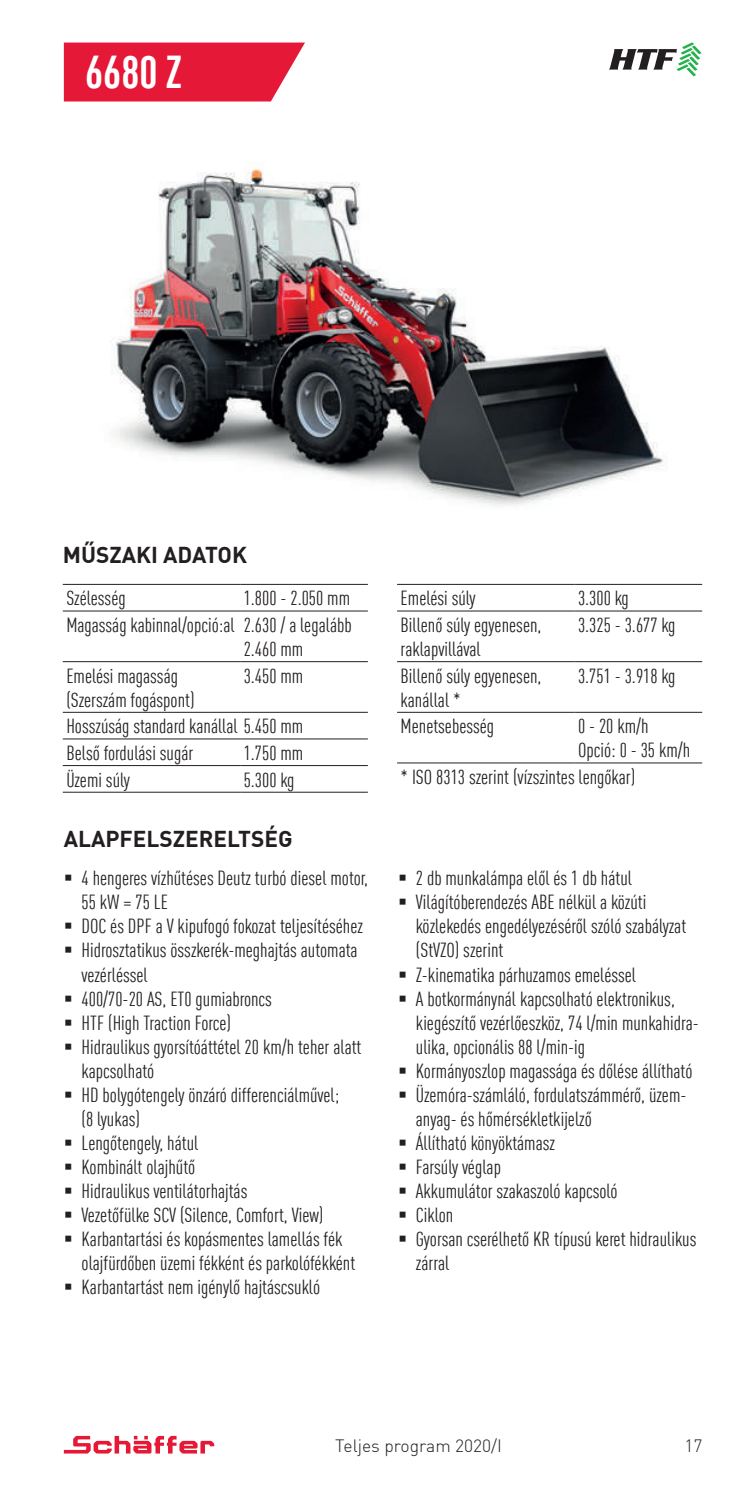
<style>
.page{position:relative;width:745px;height:1489px;background:#fff}
.page>*{position:absolute;margin:0;border:0;box-sizing:border-box;transform-origin:0 0}
.t1{font:700 condensed 45px "DIN Offc Pro";color:#fff}
.t2{font:700 22.5px "DIN Offc Pro";color:#231f20}
.t3{font:condensed 20px/24px "DIN Offc Pro";color:#231f20}
.t4{font:300 17.5px "DIN Offc Pro";color:#231f20}
</style>
<div class="page">
<svg style="left:64px;top:1435px;width:150px;height:18px"></svg>
<svg style="left:64px;top:43px;width:241px;height:58px;background:#e62845"></svg>
<svg style="left:609px;top:42px;width:92px;height:34px"></svg>
<img style="left:110px;top:169px;width:553px;height:337px">
<hr style="left:63px;top:584px;width:177px;height:1px;background:#231f20">
<hr style="left:240px;top:584px;width:127px;height:1px;background:#231f20">
<hr style="left:63px;top:610px;width:177px;height:1px;background:#231f20">
<hr style="left:240px;top:610px;width:127px;height:1px;background:#231f20">
<hr style="left:63px;top:661px;width:177px;height:1px;background:#231f20">
<hr style="left:240px;top:661px;width:127px;height:1px;background:#231f20">
<hr style="left:63px;top:712px;width:177px;height:1px;background:#231f20">
<hr style="left:240px;top:712px;width:127px;height:1px;background:#231f20">
<hr style="left:63px;top:738px;width:177px;height:1px;background:#231f20">
<hr style="left:240px;top:738px;width:127px;height:1px;background:#231f20">
<hr style="left:63px;top:765px;width:177px;height:1px;background:#231f20">
<hr style="left:240px;top:765px;width:127px;height:1px;background:#231f20">
<hr style="left:63px;top:791px;width:177px;height:1px;background:#231f20">
<hr style="left:240px;top:791px;width:127px;height:1px;background:#231f20">
<hr style="left:397px;top:584px;width:177px;height:1px;background:#231f20">
<hr style="left:574px;top:584px;width:127px;height:1px;background:#231f20">
<hr style="left:397px;top:610px;width:177px;height:1px;background:#231f20">
<hr style="left:574px;top:610px;width:127px;height:1px;background:#231f20">
<hr style="left:397px;top:661px;width:177px;height:1px;background:#231f20">
<hr style="left:574px;top:661px;width:127px;height:1px;background:#231f20">
<hr style="left:397px;top:712px;width:177px;height:1px;background:#231f20">
<hr style="left:574px;top:712px;width:127px;height:1px;background:#231f20">
<hr style="left:397px;top:762px;width:177px;height:1px;background:#231f20">
<hr style="left:574px;top:762px;width:127px;height:1px;background:#231f20">
<h1 class="t1" style="left:85px;top:39px;width:99px">6680 Z</h1>
<p class="t2" style="left:63px;top:537px;width:186px">MŰSZAKI ADATOK</p>
<p class="t3" style="left:66px;top:584px;width:287px;line-height:26.5px;text-align:right">1.800 - 2.050 mm<br>Magasság kabinnal/opció:al 2.630 / a legalább</p>
<p class="t3" style="left:243px;top:635px;width:61px">2.460 mm</p>
<p class="t3" style="left:66px;top:662px;width:130px">Emelési magasság (Szerszám fogáspont)</p>
<p class="t3" style="left:243px;top:662px;width:61px">3.450 mm</p>
<p class="t3" style="left:66px;top:711px;width:238px;line-height:26.5px">Hosszúság standard kanállal 5.450 mm<br>Belső fordulási sugár</p>
<p class="t3" style="left:66px;top:585px;width:61px">Szélesség</p>
<p class="t3" style="left:243px;top:739px;width:61px">1.750 mm</p>
<p class="t3" style="left:66px;top:766px;width:65px">Üzemi súly</p>
<p class="t3" style="left:243px;top:766px;width:52px">5.300 kg</p>
<p class="t2" style="left:64px;top:821px;width:230px">ALAPFELSZERELTSÉG</p>
<p class="t3" style="left:81px;top:865px;width:288px;text-indent:-18px">▪ 4 hengeres vízhűtéses Deutz turbó diesel motor,<br>55 kW = 75 LE</p>
<p class="t3" style="left:64px;top:913px;width:300px">▪ DOC és DPF a V kipufogó fokozat teljesítéséhez</p>
<p class="t3" style="left:81px;top:937px;width:277px;text-indent:-18px">▪ Hidrosztatikus összkerék-meghajtás automata vezérléssel</p>
<p class="t3" style="left:64px;top:985px;width:209px">▪ 400/70-20 AS, ET0 gumiabroncs</p>
<p class="t3" style="left:64px;top:1009px;width:169px">▪ HTF (High Traction Force)</p>
<p class="t3" style="left:81px;top:1033px;width:281px;text-indent:-18px">▪ Hidraulikus gyorsítóáttétel 20 km/h teher alatt kapcsolható</p>
<p class="t3" style="left:81px;top:1081px;width:259px;text-indent:-18px">▪ HD bolygótengely önzáró differenciálművel; (8 lyukas)</p>
<p class="t3" style="left:64px;top:1129px;width:136px">▪ Lengőtengely, hátul</p>
<p class="t3" style="left:64px;top:1153px;width:133px">▪ Kombinált olajhűtő</p>
<p class="t3" style="left:64px;top:1177px;width:185px">▪ Hidraulikus ventilátorhajtás</p>
<p class="t3" style="left:64px;top:1201px;width:261px">▪ Vezetőfülke SCV (Silence, Comfort, View)</p>
<p class="t3" style="left:81px;top:1225px;width:275px;text-indent:-18px">▪ Karbantartási és kopásmentes lamellás fék olajfürdőben üzemi fékként és parkolófékként</p>
<p class="t3" style="left:64px;top:1273px;width:257px">▪ Karbantartást nem igénylő hajtáscsukló</p>
<p class="t3" style="left:400px;top:585px;width:76px">Emelési súly</p>
<p class="t3" style="left:577px;top:585px;width:52px">3.300 kg</p>
<p class="t3" style="left:400px;top:611px;width:142px">Billenő súly egyenesen, raklapvillával</p>
<p class="t3" style="left:577px;top:611px;width:99px">3.325 - 3.677 kg</p>
<p class="t3" style="left:400px;top:662px;width:142px">Billenő súly egyenesen, kanállal *</p>
<p class="t3" style="left:577px;top:662px;width:99px">3.751 - 3.918 kg</p>
<p class="t3" style="left:400px;top:713px;width:95px">Menetsebesség</p>
<p class="t3" style="left:577px;top:713px;width:114px">0 - 20 km/h<br>Opció: 0 - 35 km/h</p>
<p class="t3" style="left:400px;top:763px;width:236px">* ISO 8313 szerint (vízszintes lengőkar)</p>
<p class="t3" style="left:398px;top:865px;width:235px">▪ 2 db munkalámpa elől és 1 db hátul</p>
<p class="t3" style="left:415px;top:889px;width:272px;text-indent:-18px">▪ Világítóberendezés ABE nélkül a közúti közlekedés engedélyezéséről szóló szabályzat (StVZO) szerint</p>
<p class="t3" style="left:398px;top:961px;width:239px">▪ Z-kinematika párhuzamos emeléssel</p>
<p class="t3" style="left:415px;top:985px;width:284px;text-indent:-18px">▪ A botkormánynál kapcsolható elektronikus, kiegészítő vezérlőeszköz, 74 l/min munkahidra&shy;ulika, opcionális 88 l/min-ig</p>
<p class="t3" style="left:398px;top:1057px;width:296px">▪ Kormányoszlop magassága és dőlése állítható</p>
<p class="t3" style="left:415px;top:1081px;width:272px;text-indent:-18px">▪ Üzemóra-számláló, fordulatszámmérő, üzem&shy;anyag- és hőmérsékletkijelző</p>
<p class="t3" style="left:398px;top:1129px;width:158px">▪ Állítható könyöktámasz</p>
<p class="t3" style="left:398px;top:1153px;width:104px">▪ Farsúly véglap</p>
<p class="t3" style="left:398px;top:1177px;width:221px">▪ Akkumulátor szakaszoló kapcsoló</p>
<p class="t3" style="left:398px;top:1201px;width:57px">▪ Ciklon</p>
<p class="t3" style="left:415px;top:1225px;width:282px;text-indent:-18px">▪ Gyorsan cserélhető KR típusú keret hidraulikus zárral</p>
<p class="t4" style="left:335px;top:1431px;width:168px">Teljes program 2020/I</p>
<p class="t4" style="left:684px;top:1431px;width:19px">17</p>
</div>
